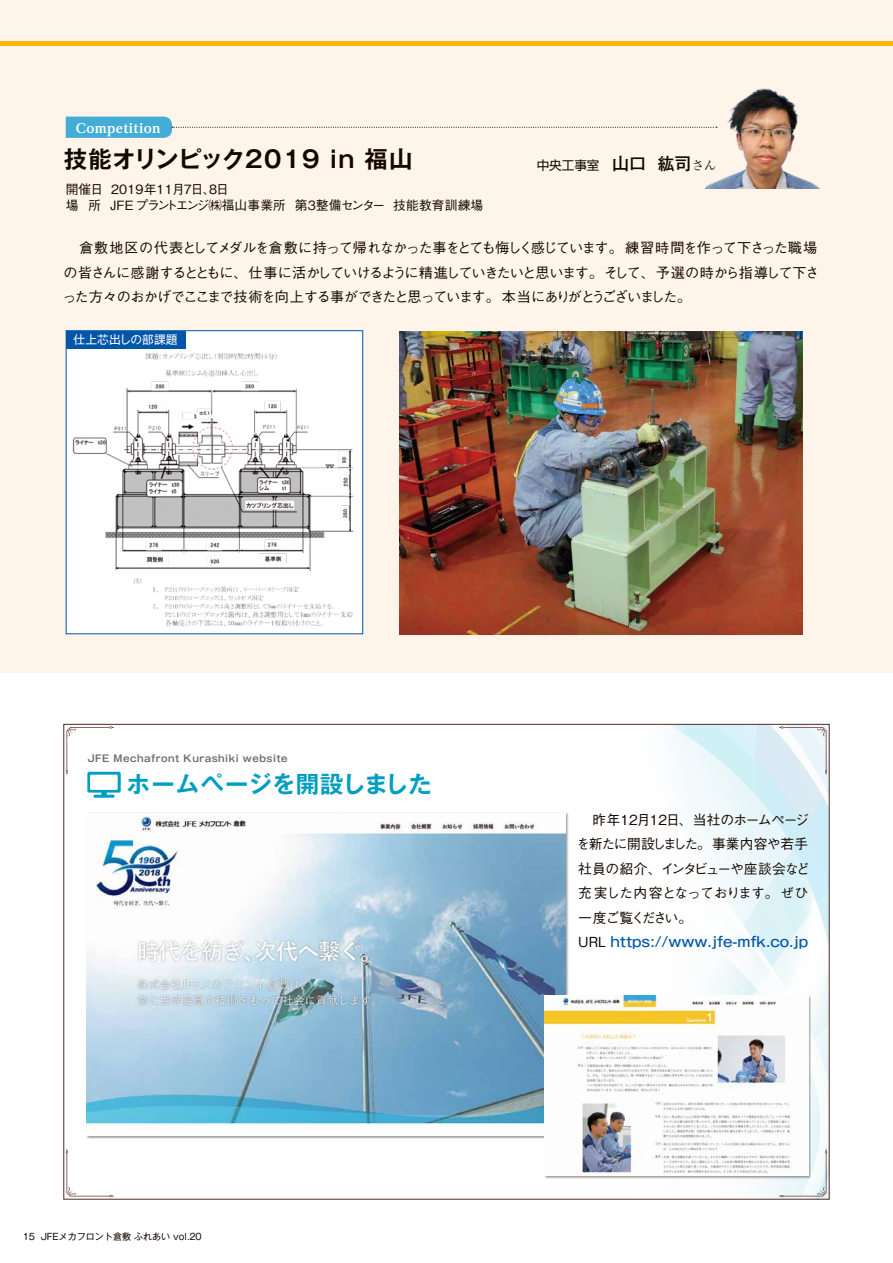
<style>
.page{position:relative;width:893px;height:1263px;background:#fff}
.page>*{position:absolute;margin:0;border:0;box-sizing:border-box;transform-origin:0 0}
.t1{font:700 23.4px "Gothic MB101 Pr 6 De";letter-spacing:-.08em;color:#140700}
.t2{font:700 23.4px "Gothic MB101 Pr 6 De";letter-spacing:.015em;color:#009ec1}
.t3{font:500 14.1px/24.5px "Gothic BBB Pr 6";letter-spacing:-.075em;color:#140700}
.t4{font:500 13.8px/24.5px "Gothic BBB Pr 6";letter-spacing:-.065em;color:#140700}
.t5{font:500 13.8px "Gothic MB101 Pr 6";color:#0056a9}
.t6{font:500 12.75px/15.9px "Gothic BBB Pr 6";letter-spacing:.01em;color:#140700}
.t7{font:800 12.75px "UD Reimin Pr 6";letter-spacing:.025em;color:#fff}
.t8{font:12.6px "Shin Go Pr 6";color:#140700}
.t9{font:11.7px "Gothic MB101 Pr 6";letter-spacing:.01em;color:#fff}
.t10{font:700 9.6px "Gothic MB101 Pr 6 De";letter-spacing:.05em;color:#6d6d6d}
.t11{font:9px "Gothic MB101 Pr 6";color:#140700}
.s1{font-family:"Gothic MB101 Pr 6";font-weight:500;font-size:16.95px}
.s2{font-family:"Ryumin Pr 6"}
.s3{font-family:"Gothic BBB Pr 6";color:#140700}
</style>
<div class="page">
<div style="left:0;top:0;width:893px;height:672px;background:#fff4ea"></div>
<img style="left:670px;top:726px;width:157px;height:471px">
<hr style="left:0;top:41px;width:893px;height:4px;background:#fbb20b">
<svg style="left:66px;top:117px;width:640px;height:21px"></svg>
<img style="left:87px;top:812px;width:479px;height:313px">
<div style="left:544px;top:995px;width:267px;height:184px;background:#140700;opacity:.4"></div>
<img style="left:545px;top:995px;width:263px;height:181px">
<img style="left:399px;top:331px;width:404px;height:303px">
<div style="left:66px;top:331px;width:297px;height:303px;background:#fff"></div>
<img style="left:68px;top:340px;width:286px;height:287px">
<div style="left:66px;top:331px;width:119px;height:17px;background:#0056a9"></div>
<svg style="left:66px;top:1149px;width:48px;height:48px"></svg>
<svg style="left:779px;top:726px;width:48px;height:49px"></svg>
<svg style="left:779px;top:1148px;width:48px;height:49px"></svg>
<svg style="left:66px;top:726px;width:55px;height:72px"></svg>
<div style="left:90px;top:775px;width:28px;height:15px;background:#fff"></div>
<img style="left:706px;top:88px;width:114px;height:101px">
<p class="t7" style="left:76px;top:118px;width:86px">Competition</p>
<h1 class="t1" style="left:64px;top:140px;width:350px">技能オリンピック２０１９ in 福山</h1>
<p class="t8" style="left:537px;top:154px;width:181px">中央工事室 <span class="s1">山口 紘司</span><span class="s2">さん</span></p>
<p class="t6" style="left:66px;top:180px;width:419px">開催日 2019年11月7日、8日<br>場 所 JFEプラントエンジ㈱福山事業所 第3整備センター 技能教育訓練場</p>
<p class="t3" style="left:62px;top:235px;width:758px">　倉敷地区の代表としてメダルを倉敷に持って帰れなかった事をとても悔しく感じています。練習時間を作って下さった職場の皆さんに感謝するとともに、仕事に活かしていけるように精進していきたいと思います。そして、予選の時から指導して下さった方々のおかげでここまで技術を向上する事ができたと思っています。本当にありがとうございました。</p>
<p class="t9" style="left:74px;top:330px;width:105px">仕上芯出しの部課題</p>
<p class="t10" style="left:87px;top:750px;width:202px">JFE Mechafront Kurashiki website</p>
<h1 class="t2" style="left:127px;top:764px;width:307px">ホームページを開設しました</h1>
<p class="t11" style="left:23px;top:1229px;width:181px">15 JFEメカフロント倉敷 ふれあい vol.20</p>
<p class="t4" style="left:576px;top:806px;width:235px">　昨年12月12日、当社のホームページを新たに開設しました。事業内容や若手社員の紹介、インタビューや座談会など充実した内容となっております。ぜひ一度ご覧ください。</p>
<p class="t5" style="left:578px;top:930px;width:231px"><span class="s3">URL</span> https://www.jfe-mfk.co.jp</p>
</div>
